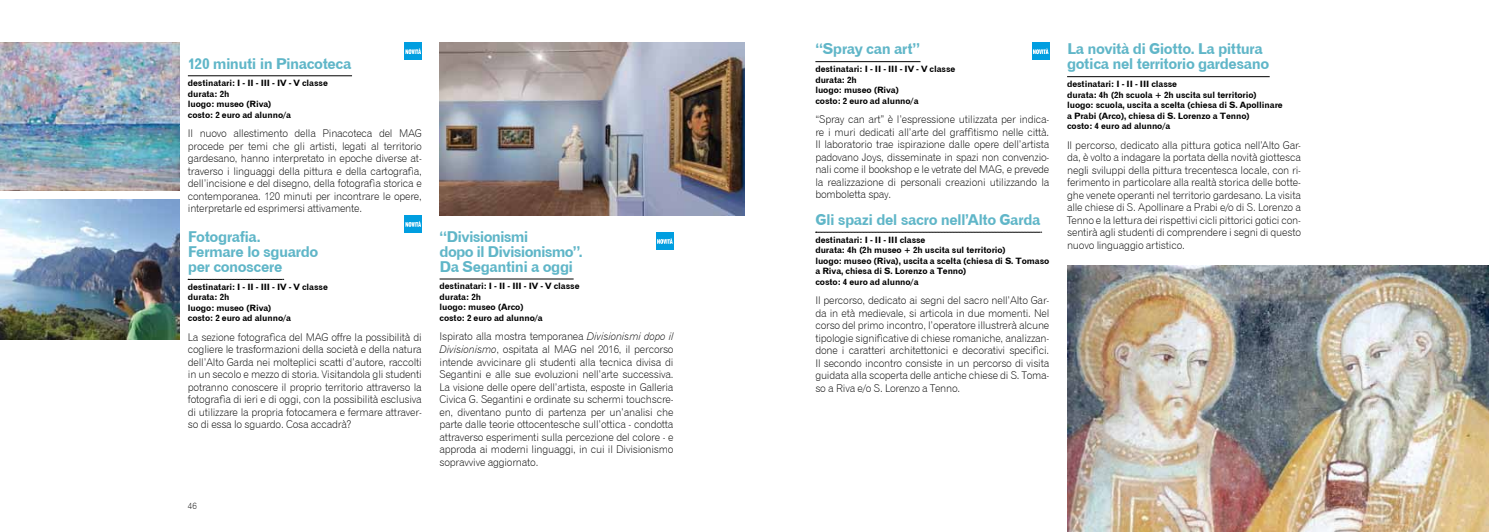
<style>
.page{position:relative;width:1489px;height:532px;background:#fff}
.page>*{position:absolute;margin:0;border:0;box-sizing:border-box;transform-origin:0 0}
.t1{font:15px/15px "Gothic 720 BT Bold B";letter-spacing:-.035em;color:#60b6c8}
.t2{font:10.62px/12.5px "Gothic 720 BT Light B";letter-spacing:-.02em;color:#000;text-align:justify}
.t3{font:8.75px/10.5px "Gothic 720 BT Bold B";letter-spacing:-.01em;color:#000}
.t4{font:8.75px "Gothic 720 BT Light B";color:#000}
.s1{font-family:"Gothic 720 BT Light Italic B"}
</style>
<div class="page">
<hr style="left:815px;top:61px;width:105px;height:1px;background:#000">
<svg style="left:815px;top:232px;width:226px;height:1px"></svg>
<hr style="left:1067px;top:76px;width:202px;height:1px;background:#000">
<img style="left:1067px;top:266px;width:421px;height:265px">
<div style="left:1031px;top:43px;width:18px;height:17px;background:#009ee0"></div>
<svg style="left:1032px;top:48px;width:16px;height:6px"></svg>
<hr style="left:188px;top:76px;width:164px;height:1px;background:#000">
<svg style="left:188px;top:279px;width:96px;height:1px"></svg>
<hr style="left:439px;top:279px;width:134px;height:1px;background:#000">
<div style="left:404px;top:43px;width:18px;height:17px;background:#009ee0"></div>
<svg style="left:405px;top:48px;width:16px;height:6px"></svg>
<div style="left:404px;top:215px;width:18px;height:17px;background:#009ee0"></div>
<svg style="left:405px;top:221px;width:16px;height:6px"></svg>
<div style="left:656px;top:232px;width:17px;height:18px;background:#009ee0"></div>
<svg style="left:657px;top:238px;width:15px;height:6px"></svg>
<img style="left:0;top:200px;width:179px;height:139px">
<img style="left:439px;top:43px;width:305px;height:172px">
<img style="left:0;top:43px;width:179px;height:147px">
<h1 class="t1" style="left:188px;top:55px;width:165px">120 minuti in Pinacoteca</h1>
<p class="t3" style="left:188px;top:78px;width:141px">destinatari: I - II - III - IV - V classe durata: 2h<br>luogo: museo (Riva)<br>costo: 2 euro ad alunno/a</p>
<p class="t2" style="left:188px;top:127px;width:235px">Il nuovo allestimento della Pinacoteca del MAG procede per temi che gli artisti, legati al territorio gardesano, hanno interpretato in epoche diverse at&shy;traverso i linguaggi della pittura e della cartografia, dell’incisione e del disegno, della fotografia storica e contemporanea. 120 minuti per incontrare le opere, interpretarle ed esprimersi attivamente.</p>
<h1 class="t1" style="left:188px;top:229px;width:132px">Fotografia.<br>Fermare lo sguardo per conoscere</h1>
<p class="t3" style="left:188px;top:281px;width:141px">destinatari: I - II - III - IV - V classe durata: 2h<br>luogo: museo (Riva)<br>costo: 2 euro ad alunno/a</p>
<p class="t2" style="left:188px;top:330px;width:235px">La sezione fotografica del MAG offre la possibilità di cogliere le trasformazioni della società e della natura dell’Alto Garda nei molteplici scatti d’autore, raccolti in un secolo e mezzo di storia. Visitandola gli studenti potranno conoscere il proprio territorio attraverso la fotografia di ieri e di oggi, con la possibilità esclusiva di utilizzare la propria fotocamera e fermare attraver&shy;so di essa lo sguardo. Cosa accadrà?</p>
<p class="t4" style="left:188px;top:500px;width:10px">46</p>
<h1 class="t1" style="left:439px;top:229px;width:145px">“Divisionismi<br>dopo il Divisionismo”.<br>Da Segantini a oggi</h1>
<p class="t3" style="left:439px;top:281px;width:141px">destinatari: I - II - III - IV - V classe durata: 2h<br>luogo: museo (Arco)<br>costo: 2 euro ad alunno/a</p>
<p class="t2" style="left:439px;top:330px;width:235px">Ispirato alla mostra temporanea <span class="s1">Divisionismi dopo il Divisionismo</span>, ospitata al MAG nel 2016, il percorso intende avvicinare gli studenti alla tecnica divisa di Segantini e alle sue evoluzioni nell’arte successiva.<br>La visione delle opere dell’artista, esposte in Galleria Civica G. Segantini e ordinate su schermi touchscre&shy;en, diventano punto di partenza per un’analisi che parte dalle teorie ottocentesche sull’ottica - condotta attraverso esperimenti sulla percezione del colore - e approda ai moderni linguaggi, in cui il Divisionismo sopravvive aggiornato.</p>
<h1 class="t1" style="left:815px;top:41px;width:106px">“Spray can art”</h1>
<p class="t3" style="left:815px;top:63px;width:141px">destinatari: I - II - III - IV - V classe durata: 2h<br>luogo: museo (Riva)<br>costo: 2 euro ad alunno/a</p>
<p class="t2" style="left:815px;top:113px;width:235px">“Spray can art” è l’espressione utilizzata per indica&shy;re i muri dedicati all’arte del graffitismo nelle città.<br>Il laboratorio trae ispirazione dalle opere dell’artista padovano Joys, disseminate in spazi non convenzio&shy;nali come il bookshop e le vetrate del MAG, e prevede la realizzazione di personali creazioni utilizzando la bomboletta spay.</p>
<h1 class="t1" style="left:815px;top:212px;width:226px">Gli spazi del sacro nell’Alto Garda</h1>
<p class="t3" style="left:815px;top:234px;width:235px">destinatari: I - II - III classe<br>durata: 4h (2h museo + 2h uscita sul territorio)<br>luogo: museo (Riva), uscita a scelta (chiesa di S. Tomaso a Riva, chiesa di S. Lorenzo a Tenno)<br>costo: 4 euro ad alunno/a</p>
<p class="t2" style="left:815px;top:294px;width:235px">Il percorso, dedicato ai segni del sacro nell’Alto Gar&shy;da in età medievale, si articola in due momenti. Nel corso del primo incontro, l’operatore illustrerà alcune tipologie significative di chiese romaniche, analizzan&shy;done i caratteri architettonici e decorativi specifici.<br>Il secondo incontro consiste in un percorso di visita guidata alla scoperta delle antiche chiese di S. Toma&shy;so a Riva e/o S. Lorenzo a Tenno.</p>
<h1 class="t1" style="left:1067px;top:41px;width:204px">La novità di Giotto. La pittura gotica nel territorio gardesano</h1>
<p class="t3" style="left:1067px;top:78px;width:217px">destinatari: I - II - III classe<br>durata: 4h (2h scuola + 2h uscita sul territorio) luogo: scuola, uscita a scelta (chiesa di S. Apollinare a Prabi (Arco), chiesa di S. Lorenzo a Tenno)<br>costo: 4 euro ad alunno/a</p>
<p class="t2" style="left:1067px;top:138px;width:235px">Il percorso, dedicato alla pittura gotica nell’Alto Gar&shy;da, è volto a indagare la portata della novità giottesca negli sviluppi della pittura trecentesca locale, con ri&shy;ferimento in particolare alla realtà storica delle botte&shy;ghe venete operanti nel territorio gardesano. La visita alle chiese di S. Apollinare a Prabi e/o di S. Lorenzo a Tenno e la lettura dei rispettivi cicli pittorici gotici con&shy;sentirà agli studenti di comprendere i segni di questo nuovo linguaggio artistico.</p>
</div>
